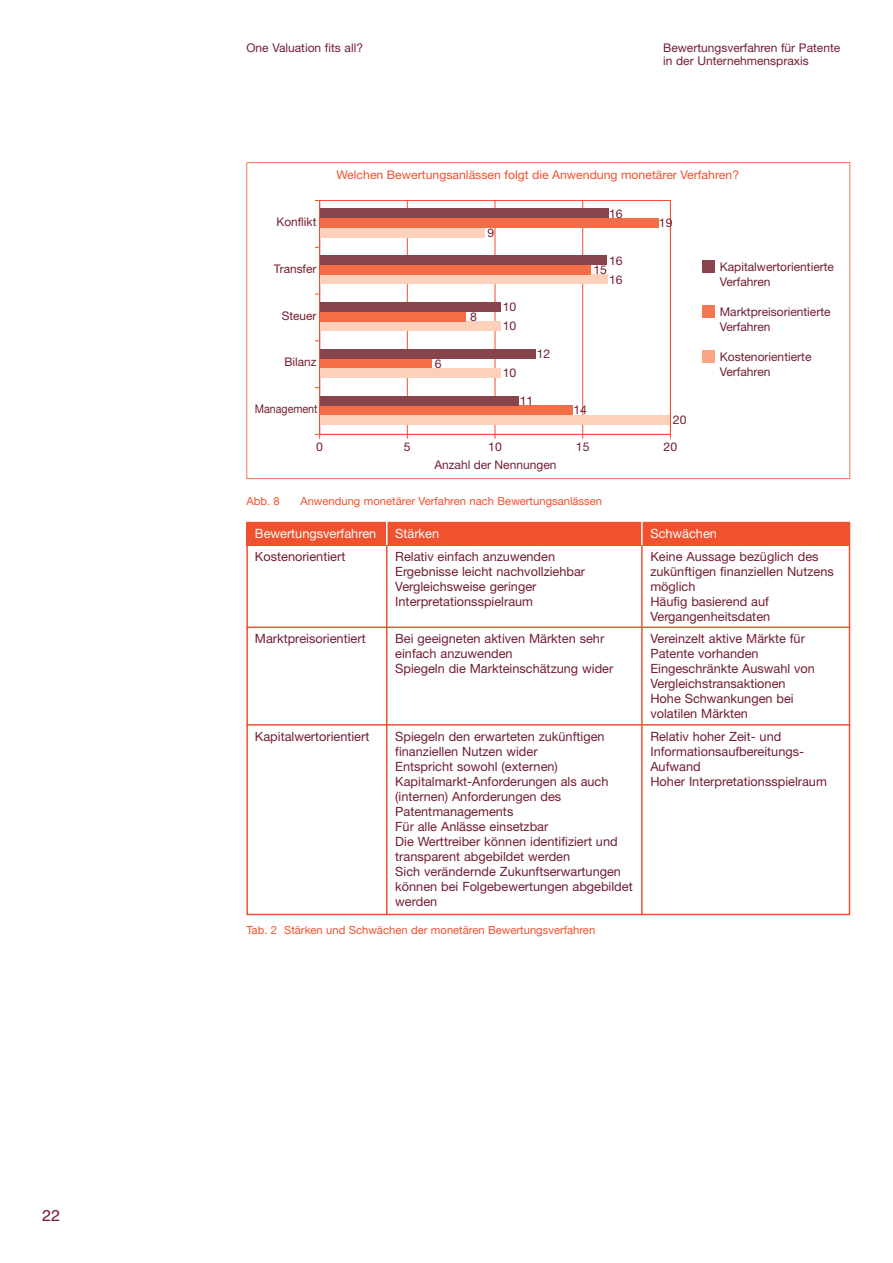
<style>
.page{position:relative;width:893px;height:1263px;background:#fff}
.page>*{position:absolute;margin:0;border:0;box-sizing:border-box;transform-origin:0 0}
.t1{font:15.75px "Helvetica";color:#731e31}
.t2{font:12.75px/15px "Helvetica Neue LT";color:#731e31}
.t3{font:12.75px "Helvetica Neue LT";color:#fff}
.t4{font:12px/15px "Helvetica Neue";color:#731e31}
.t5{font:12px/13.5px "Helvetica Neue LT";color:#731e31}
.t6{font:12px "Helvetica Neue";color:#f0512f}
.t7{font:11.85px "Helvetica Neue";color:#731e31}
.t8{font:11.85px "Helvetica Neue";color:#731e31;scale:.9 1}
.t9{font:11.25px "Helvetica Neue LT";color:#f0512f}
</style>
<div class="page">
<div style="left:246px;top:522px;width:604px;height:23px;background:#f0512f"></div>
<svg style="left:386px;top:522px;width:1px;height:23px"></svg>
<hr style="left:386px;top:545px;width:1px;height:370px;background:#f0512f">
<hr style="left:641px;top:545px;width:2px;height:370px;background:#f0512f">
<hr style="left:641px;top:522px;width:2px;height:23px;background:#fff">
<hr style="left:246px;top:626px;width:604px;height:2px;background:#f0512f">
<hr style="left:246px;top:724px;width:604px;height:1px;background:#f0512f">
<svg style="left:246px;top:162px;width:604px;height:317px"></svg>
<div style="left:702px;top:260px;width:13px;height:13px;background:#87444a"></div>
<div style="left:702px;top:305px;width:13px;height:13px;background:#f37750"></div>
<div style="left:702px;top:350px;width:13px;height:13px;background:#f8a686"></div>
<p class="t1" style="left:42px;top:1209px;width:19px">22</p>
<p class="t5" style="left:246px;top:42px;width:118px">One Valuation fits all?</p>
<p class="t5" style="left:663px;top:42px;width:179px">Bewertungsverfahren für Patente in der Unternehmenspraxis</p>
<p class="t6" style="left:337px;top:170px;width:404px">Welchen Bewertungsanlässen folgt die Anwendung monetärer Verfahren?</p>
<p class="t7" style="left:276px;top:217px;width:42px">Konflikt</p>
<p class="t4" style="left:487px;top:226px;width:8px">9</p>
<p class="t4" style="left:609px;top:207px;width:15px">16</p>
<p class="t4" style="left:659px;top:217px;width:15px">19</p>
<p class="t7" style="left:274px;top:264px;width:44px">Transfer</p>
<p class="t7" style="left:282px;top:311px;width:36px">Steuer</p>
<p class="t7" style="left:284px;top:358px;width:34px">Bilanz</p>
<p class="t4" style="left:435px;top:357px;width:8px">6</p>
<p class="t4" style="left:470px;top:310px;width:8px">8</p>
<p class="t4" style="left:503px;top:301px;width:15px">10</p>
<p class="t4" style="left:503px;top:320px;width:15px">10</p>
<p class="t4" style="left:503px;top:367px;width:15px">10</p>
<p class="t4" style="left:537px;top:347px;width:15px">12</p>
<p class="t4" style="left:609px;top:254px;width:15px">16</p>
<p class="t4" style="left:593px;top:263px;width:15px">15</p>
<p class="t4" style="left:609px;top:273px;width:15px">16</p>
<p class="t4" style="left:720px;top:260px;width:116px">Kapitalwertorientierte<br>Verfahren</p>
<p class="t4" style="left:720px;top:305px;width:112px">Marktpreisorientierte<br>Verfahren</p>
<p class="t4" style="left:720px;top:350px;width:93px">Kostenorientierte<br>Verfahren</p>
<p class="t8" style="left:255px;top:405px;width:71px">Management</p>
<p class="t4" style="left:520px;top:394px;width:15px">11</p>
<p class="t4" style="left:573px;top:404px;width:15px">14</p>
<p class="t4" style="left:673px;top:413px;width:15px">20</p>
<p class="t4" style="left:316px;top:440px;width:8px">0</p>
<p class="t4" style="left:404px;top:440px;width:8px">5</p>
<p class="t4" style="left:488px;top:440px;width:15px">10</p>
<p class="t4" style="left:576px;top:440px;width:15px">15</p>
<p class="t4" style="left:664px;top:440px;width:15px">20</p>
<p class="t4" style="left:434px;top:458px;width:124px">Anzahl der Nennungen</p>
<p class="t9" style="left:246px;top:497px;width:35px">Abb. 8</p>
<p class="t9" style="left:300px;top:497px;width:303px">Anwendung monetärer Verfahren nach Bewertungsanlässen</p>
<p class="t3" style="left:255px;top:529px;width:123px">Bewertungsverfahren</p>
<p class="t3" style="left:395px;top:529px;width:45px">Stärken</p>
<p class="t3" style="left:650px;top:529px;width:68px">Schwächen</p>
<p class="t2" style="left:255px;top:549px;width:92px">Kostenorientiert</p>
<p class="t2" style="left:395px;top:549px;width:161px">Relativ einfach anzuwenden</p>
<p class="t2" style="left:650px;top:549px;width:170px">Keine Aussage bezüglich des</p>
<p class="t2" style="left:395px;top:564px;width:191px">Ergebnisse leicht nachvollziehbar</p>
<p class="t2" style="left:650px;top:564px;width:185px">zukünftigen finanziellen Nutzens</p>
<p class="t2" style="left:395px;top:579px;width:143px">Vergleichsweise geringer</p>
<p class="t2" style="left:650px;top:579px;width:47px">möglich</p>
<p class="t2" style="left:395px;top:594px;width:139px">Interpretationsspielraum</p>
<p class="t2" style="left:650px;top:594px;width:121px">Häufig basierend auf<br>Vergangenheitsdaten</p>
<p class="t2" style="left:255px;top:632px;width:112px">Marktpreisorientiert</p>
<p class="t2" style="left:395px;top:632px;width:211px">Bei geeigneten aktiven Märkten sehr</p>
<p class="t2" style="left:650px;top:632px;width:156px">Vereinzelt aktive Märkte für</p>
<p class="t2" style="left:395px;top:647px;width:119px">einfach anzuwenden</p>
<p class="t2" style="left:650px;top:647px;width:110px">Patente vorhanden</p>
<p class="t2" style="left:395px;top:662px;width:220px">Spiegeln die Markteinschätzung wider</p>
<p class="t2" style="left:650px;top:662px;width:166px">Eingeschränkte Auswahl von<br>Vergleichstransaktionen<br>Hohe Schwankungen bei volatilen Märkten</p>
<p class="t2" style="left:255px;top:729px;width:116px">Kapitalwertorientiert</p>
<p class="t2" style="left:395px;top:729px;width:211px">Spiegeln den erwarteten zukünftigen</p>
<p class="t2" style="left:650px;top:729px;width:132px">Relativ hoher Zeit- und</p>
<p class="t2" style="left:395px;top:744px;width:144px">finanziellen Nutzen wider</p>
<p class="t2" style="left:650px;top:744px;width:155px">Informationsaufbereitungs-</p>
<p class="t2" style="left:395px;top:759px;width:164px">Entspricht sowohl (externen)</p>
<p class="t2" style="left:650px;top:759px;width:52px">Aufwand</p>
<p class="t2" style="left:395px;top:774px;width:215px">Kapitalmarkt-Anforderungen als auch</p>
<p class="t2" style="left:650px;top:774px;width:178px">Hoher Interpretationsspielraum</p>
<p class="t2" style="left:395px;top:789px;width:239px">(internen) Anforderungen des<br>Patentmanagements<br>Für alle Anlässe einsetzbar<br>Die Werttreiber können identifiziert und transparent abgebildet werden<br>Sich verändernde Zukunftserwartungen können bei Folgebewertungen abgebildet werden</p>
<p class="t9" style="left:246px;top:926px;width:350px">Tab. 2 Stärken und Schwächen der monetären Bewertungsverfahren</p>
</div>
